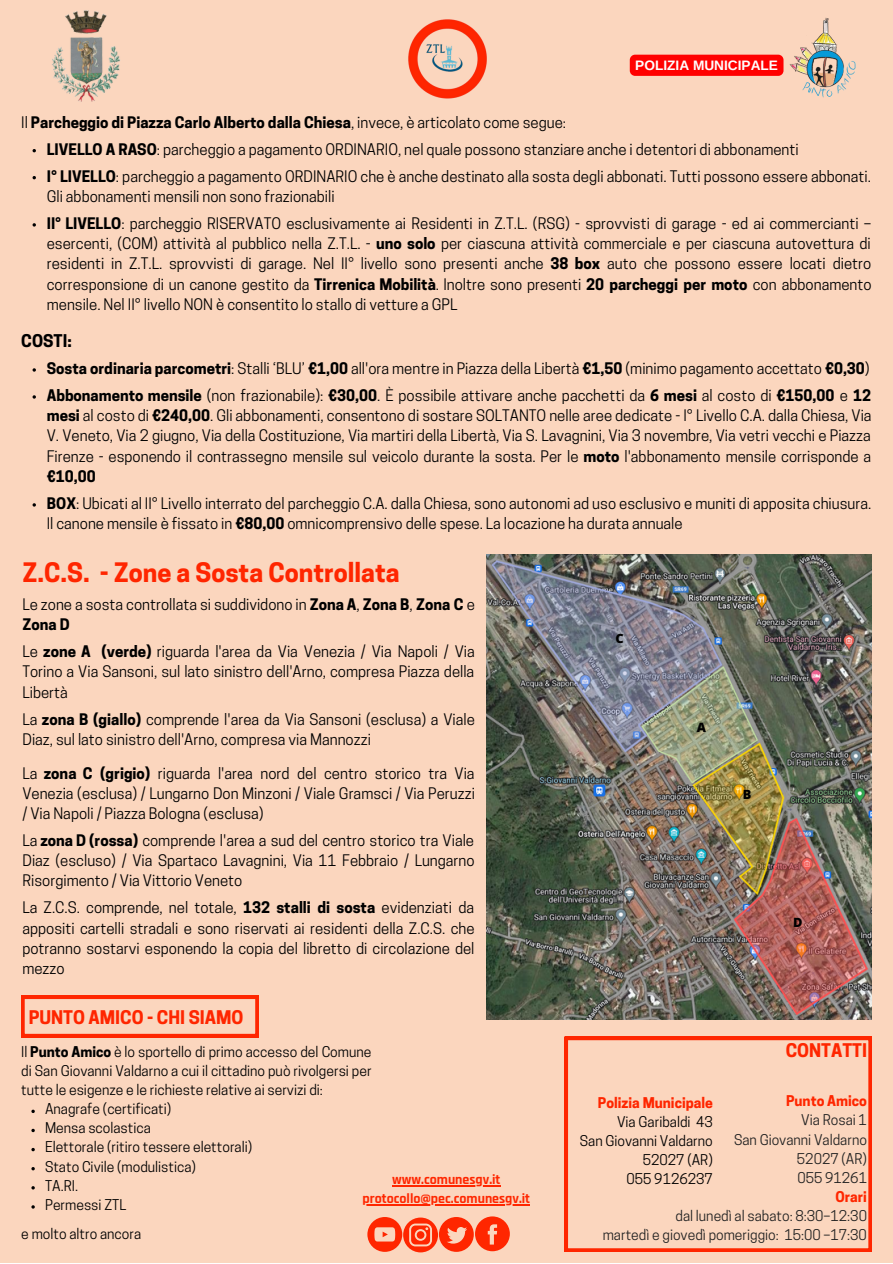
<style>
.page{position:relative;width:893px;height:1264px;background:#fff}
.page>*{position:absolute;margin:0;border:0;box-sizing:border-box;transform-origin:0 0}
.t1{font:700 25.2px "Cooper Hewitt";color:#ff2600}
.t2{font:700 17.7px "Cooper Hewitt";color:#ff2600}
.t3{font:700 16.5px "Cooper Hewitt";color:#000}
.t4{font:15px/20.2px "Cooper Hewitt";color:#000;text-align:justify}
.t5{font:700 15px "Cooper Hewitt";color:#000}
.t6{font:13.95px/19px "Cooper Hewitt";color:#000;text-align:justify}
.t7{font:13.95px "Cooper Hewitt";color:#222}
.t8{font:700 13.95px "Rajdhani";color:#ff2600}
.t9{font:700 13.95px "Cooper Hewitt";color:#ff2600}
.t10{font:700 13.65px "Arimo";color:#fff}
.t11{font:800 12.75px "Open Sans";color:#000}
.s1{font-weight:400}
.s2{font-weight:700}
</style>
<div class="page">
<div style="left:0;top:0;width:892px;height:1262px;background:#fbd6be"></div>
<div style="left:564px;top:1036px;width:307px;height:215px;background:#fbd6be"></div>
<svg style="left:21px;top:995px;width:237px;height:42px;background:#fbb399"></svg>
<img style="left:36px;top:6px;width:100px;height:100px">
<svg style="left:367px;top:1216px;width:143px;height:36px;background:#fd6e4e"></svg>
<img style="left:787px;top:16px;width:70px;height:83px">
<img style="left:403px;top:19px;width:89px;height:81px">
<img style="left:487px;top:554px;width:384px;height:465px">
<svg style="left:31px;top:1109px;width:4px;height:3px"></svg>
<svg style="left:31px;top:1128px;width:4px;height:4px"></svg>
<svg style="left:31px;top:1147px;width:4px;height:4px"></svg>
<svg style="left:31px;top:1166px;width:4px;height:4px"></svg>
<svg style="left:31px;top:1186px;width:4px;height:3px"></svg>
<svg style="left:31px;top:1205px;width:4px;height:3px"></svg>
<hr style="left:392px;top:1185px;width:108px;height:1px;background:#ff2600">
<hr style="left:362px;top:1204px;width:168px;height:1px;background:#ff2600">
<div style="left:629px;top:55px;width:154px;height:21px;background:#f00;border-radius:5px"></div>
<p class="t5" style="left:21px;top:116px;width:546px"><span class="s1">Il</span> Parcheggio di Piazza Carlo Alberto dalla Chiesa<span class="s1">, invece, è articolato come segue:</span></p>
<p class="t10" style="left:635px;top:57px;width:144px">POLIZIA MUNICIPALE</p>
<p class="t4" style="left:47px;top:141px;width:753px"><span class="s2">LIVELLO A RASO</span>: parcheggio a pagamento ORDINARIO, nel quale possono stanziare anche i detentori di abbonamenti</p>
<p class="t4" style="left:47px;top:168px;width:825px"><span class="s2">I° LIVELLO</span>: parcheggio a pagamento ORDINARIO che è anche destinato alla sosta degli abbonati. Tutti possono essere abbonati.<br>Gli abbonamenti mensili non sono frazionabili</p>
<p class="t4" style="left:47px;top:215px;width:826px"><span class="s2">II° LIVELLO</span>: parcheggio RISERVATO esclusivamente ai Residenti in Z.T.L. (RSG) - sprovvisti di garage - ed ai commercianti – esercenti, (COM) attività al pubblico nella Z.T.L. - <span class="s2">uno solo</span> per ciascuna attività commerciale e per ciascuna autovettura di residenti in Z.T.L. sprovvisti di garage. Nel II° livello sono presenti anche <span class="s2">38 box</span> auto che possono essere locati dietro corresponsione di un canone gestito da <span class="s2">Tirrenica Mobilità</span>. Inoltre sono presenti <span class="s2">20 parcheggi per moto</span> con abbonamento mensile. Nel II° livello NON è consentito lo stallo di vetture a GPL</p>
<p class="t3" style="left:21px;top:334px;width:52px">COSTI:</p>
<p class="t4" style="left:47px;top:360px;width:824px"><span class="s2">Sosta ordinaria parcometri</span>: Stalli ‘BLU’ <span class="s2">€1,00</span> all'ora mentre in Piazza della Libertà <span class="s2">€1,50</span> (minimo pagamento accettato <span class="s2">€0,30</span>)</p>
<p class="t4" style="left:47px;top:387px;width:826px"><span class="s2">Abbonamento mensile</span> (non frazionabile): <span class="s2">€30,00</span>. È possibile attivare anche pacchetti da <span class="s2">6 mesi</span> al costo di <span class="s2">€150,00</span> e <span class="s2">12 mesi</span> al costo di <span class="s2">€240,00</span>. Gli abbonamenti, consentono di sostare SOLTANTO nelle aree dedicate - I° Livello C.A. dalla Chiesa, Via V. Veneto, Via 2 giugno, Via della Costituzione, Via martiri della Libertà, Via S. Lavagnini, Via 3 novembre, Via vetri vecchi e Piazza Firenze - esponendo il contrassegno mensile sul veicolo durante la sosta. Per le <span class="s2">moto</span> l'abbonamento mensile corrisponde a <span class="s2">€10,00</span></p>
<p class="t4" style="left:47px;top:495px;width:826px"><span class="s2">BOX</span>: Ubicati al II° Livello interrato del parcheggio C.A. dalla Chiesa, sono autonomi ad uso esclusivo e muniti di apposita chiusura.<br>Il canone mensile è fissato in <span class="s2">€80,00</span> omnicomprensivo delle spese. La locazione ha durata annuale</p>
<p class="t1" style="left:22px;top:563px;width:379px">Z.C.S. - Zone a Sosta Controllata</p>
<p class="t4" style="left:22px;top:596px;width:454px">Le zone a sosta controllata si suddividono in <span class="s2">Zona A</span>, <span class="s2">Zona B</span>, <span class="s2">Zona C</span> e<br><span class="s2">Zona D</span></p>
<p class="t4" style="left:22px;top:643px;width:454px">Le <span class="s2">zone A (verde)</span> riguarda l'area da Via Venezia / Via Napoli / Via Torino a Via Sansoni, sul lato sinistro dell'Arno, compresa Piazza della Libertà</p>
<p class="t4" style="left:22px;top:710px;width:454px">La <span class="s2">zona B (giallo)</span> comprende l'area da Via Sansoni (esclusa) a Viale<br>Diaz, sul lato sinistro dell'Arno, compresa via Mannozzi</p>
<p class="t4" style="left:22px;top:764px;width:454px">La <span class="s2">zona C (grigio)</span> riguarda l'area nord del centro storico tra Via Venezia (esclusa) / Lungarno Don Minzoni / Viale Gramsci / Via Peruzzi / Via Napoli / Piazza Bologna (esclusa)</p>
<p class="t4" style="left:22px;top:832px;width:453px">La <span class="s2">zona D (rossa)</span> comprende l'area a sud del centro storico tra Viale Diaz (escluso) / Via Spartaco Lavagnini, Via 11 Febbraio / Lungarno Risorgimento / Via Vittorio Veneto</p>
<p class="t4" style="left:22px;top:899px;width:453px">La Z.C.S. comprende, nel totale, <span class="s2">132 stalli di sosta</span> evidenziati da appositi cartelli stradali e sono riservati ai residenti della Z.C.S. che potranno sostarvi esponendo la copia del libretto di circolazione del mezzo</p>
<p class="t2" style="left:29px;top:1011px;width:216px">PUNTO AMICO - CHI SIAMO</p>
<p class="t6" style="left:21px;top:1043px;width:352px">Il <span class="s2">Punto Amico</span> è lo sportello di primo accesso del Comune di San Giovanni Valdarno a cui il cittadino può rivolgersi per tutte le esigenze e le richieste relative ai servizi di:</p>
<p class="t6" style="left:45px;top:1101px;width:128px">Anagrafe (certificati)</p>
<p class="t6" style="left:45px;top:1120px;width:107px">Mensa scolastica</p>
<p class="t6" style="left:45px;top:1139px;width:209px">Elettorale (ritiro tessere elettorali)</p>
<p class="t6" style="left:45px;top:1158px;width:152px">Stato Civile (modulistica)</p>
<p class="t6" style="left:45px;top:1177px;width:35px">TA.RI.</p>
<p class="t6" style="left:45px;top:1196px;width:83px">Permessi ZTL</p>
<p class="t6" style="left:21px;top:1225px;width:121px">e molto altro ancora</p>
<p class="t8" style="left:392px;top:1171px;width:110px">www.comunesgv.it</p>
<p class="t8" style="left:362px;top:1190px;width:169px">protocollo@pec.comunesgv.it</p>
<p class="t11" style="left:615px;top:630px;width:10px">C</p>
<p class="t11" style="left:696px;top:718px;width:11px">A</p>
<p class="t11" style="left:742px;top:785px;width:10px">B</p>
<p class="t11" style="left:793px;top:912px;width:11px">D</p>
<p class="t2" style="left:785px;top:1043px;width:83px">CONTATTI</p>
<p class="t9" style="left:786px;top:1095px;width:82px">Punto Amico</p>
<p class="t7" style="left:801px;top:1114px;width:67px">Via Rosai 1</p>
<p class="t7" style="left:734px;top:1134px;width:134px">San Giovanni Valdarno</p>
<p class="t7" style="left:796px;top:1153px;width:72px">52027 (AR)</p>
<p class="t7" style="left:797px;top:1172px;width:71px">055 91261</p>
<p class="t9" style="left:835px;top:1191px;width:33px">Orari</p>
<p class="t7" style="left:675px;top:1210px;width:193px">dal lunedì al sabato: 8:30–12:30</p>
<p class="t7" style="left:602px;top:1229px;width:266px">martedì e giovedì pomeriggio: 15:00 –17:30</p>
<p class="t9" style="left:598px;top:1097px;width:116px">Polizia Municipale</p>
<p class="t6" style="left:617px;top:1113px;width:97px">Via Garibaldi 43</p>
<p class="t6" style="left:580px;top:1132px;width:134px">San Giovanni Valdarno</p>
<p class="t6" style="left:642px;top:1151px;width:72px">52027 (AR)</p>
<p class="t6" style="left:626px;top:1170px;width:88px">055 9126237</p>
</div>
